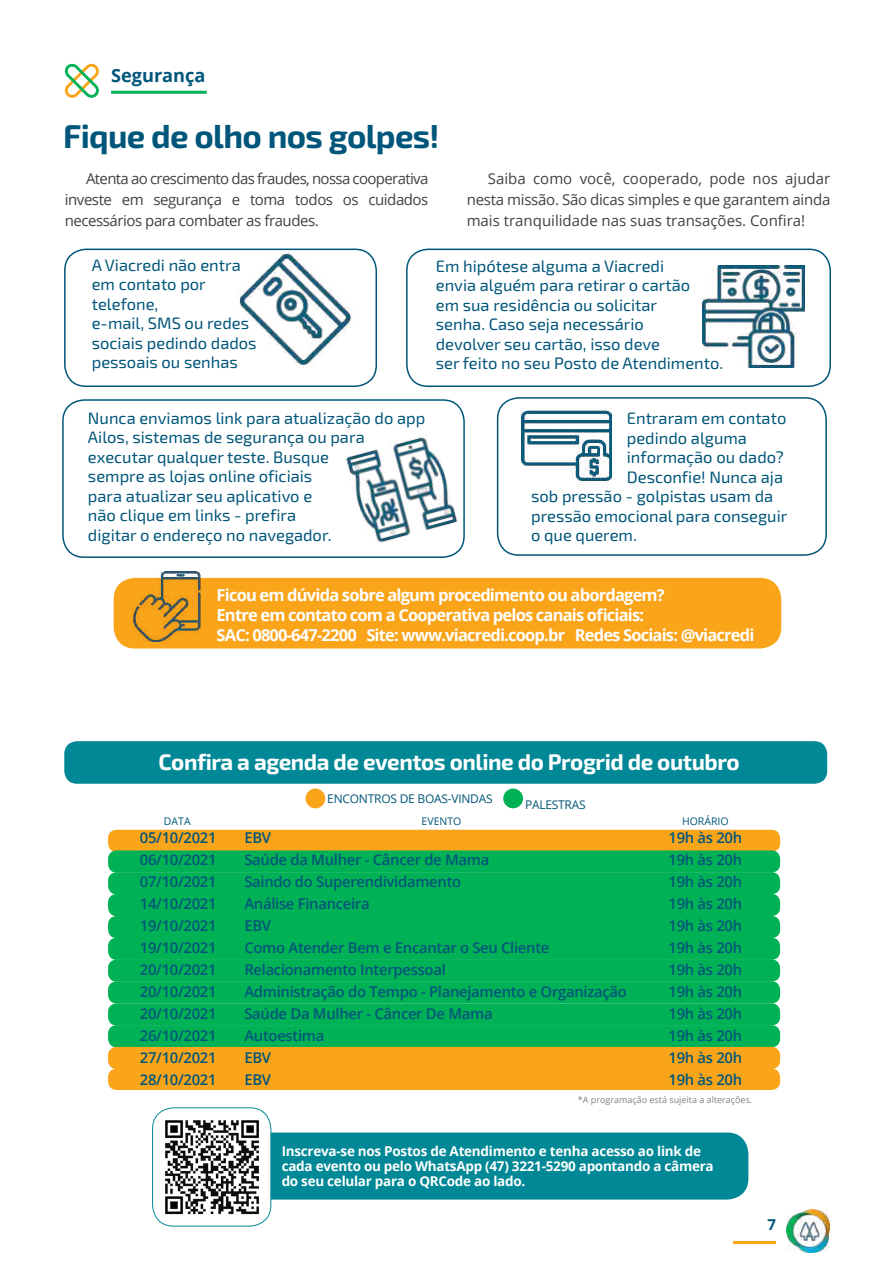
<style>
.page{position:relative;width:893px;height:1263px;background:#fff}
.page>*{position:absolute;margin:0;border:0;box-sizing:border-box;transform-origin:0 0}
.t1{font:700 33px "Exo 2";letter-spacing:-.02em;color:#00567a}
.t2{font:700 22.5px "Exo 2";letter-spacing:-.02em;color:#fff}
.t3{font:700 18.15px "Open Sans";color:#00567a}
.t4{font:16.5px/19.5px "Exo 2";color:#00567a}
.t5{font:700 16.5px/19.8px "Open Sans";letter-spacing:-.05em;color:#fff}
.t6{font:15px/21px "Open Sans";letter-spacing:-.025em;color:#414042;text-align:justify}
.t7{font:700 15px "Open Sans";color:#00567a}
.t8{font:600 14.85px/22px "Open Sans";letter-spacing:-.02em;color:#00567a;text-align:justify}
.t9{font:700 13.5px/15px "Open Sans";letter-spacing:-.02em;color:#fff}
.t10{font:12px "Open Sans";letter-spacing:-.02em;color:#00567a}
.t11{font:10.5px "Open Sans";color:#00567a}
.t12{font:9px "Open Sans";color:#808285}
</style>
<div class="page">
<div style="left:64px;top:741px;width:763px;height:43px;background:#008896;border-radius:13px"></div>
<div style="left:503px;top:788px;width:20px;height:20px;background:#00b156;border-radius:50%"></div>
<div style="left:305px;top:788px;width:20px;height:20px;background:#faa41a;border-radius:50%"></div>
<div style="left:108px;top:894px;width:672px;height:22px;background:#00b156;border-radius:9px"></div>
<div style="left:108px;top:981px;width:672px;height:22px;background:#00b156;border-radius:9px"></div>
<div style="left:108px;top:1069px;width:672px;height:21px;background:#faa41a;border-radius:9px"></div>
<div style="left:108px;top:830px;width:672px;height:22px;background:#faa41a;border-radius:9px"></div>
<div style="left:108px;top:916px;width:672px;height:22px;background:#00b156;border-radius:9px"></div>
<div style="left:108px;top:1003px;width:672px;height:22px;background:#00b156;border-radius:9px"></div>
<div style="left:108px;top:850px;width:672px;height:22px;background:#00b156;border-radius:9px"></div>
<div style="left:108px;top:938px;width:672px;height:22px;background:#00b156;border-radius:9px"></div>
<div style="left:108px;top:1025px;width:672px;height:22px;background:#00b156;border-radius:9px"></div>
<div style="left:108px;top:872px;width:672px;height:22px;background:#00b156;border-radius:9px"></div>
<div style="left:108px;top:959px;width:672px;height:23px;background:#00b156;border-radius:9px"></div>
<div style="left:108px;top:1047px;width:672px;height:22px;background:#faa41a;border-radius:9px"></div>
<div style="left:271px;top:1132px;width:477px;height:67px;background:#008896"></div>
<img style="left:165px;top:1120px;width:94px;height:95px">
<div style="left:152px;top:1107px;width:119px;height:119px;border:1px solid #008896;border-radius:21px"></div>
<div style="left:64px;top:249px;width:313px;height:138px;border:2px solid #00567a;border-radius:21px"></div>
<hr style="left:111px;top:91px;width:96px;height:3px;background:#00b156">
<div style="left:406px;top:249px;width:425px;height:138px;border:2px solid #00567a;border-radius:21px"></div>
<div style="left:62px;top:399px;width:403px;height:159px;border:2px solid #00567a;border-radius:21px"></div>
<div style="left:497px;top:397px;width:330px;height:159px;border:2px solid #00567a;border-radius:21px"></div>
<div style="left:114px;top:578px;width:667px;height:70px;background:#faa41a;border-radius:21px"></div>
<img style="left:131px;top:572px;width:70px;height:70px">
<img style="left:522px;top:409px;width:89px;height:78px">
<img style="left:345px;top:436px;width:116px;height:113px">
<img style="left:237px;top:251px;width:116px;height:116px">
<img style="left:703px;top:266px;width:102px;height:102px">
<svg style="left:64px;top:63px;width:35px;height:35px"></svg>
<hr style="left:733px;top:1241px;width:43px;height:2px;background:#faa41a">
<img style="left:787px;top:1210px;width:42px;height:42px">
<p class="t3" style="left:111px;top:63px;width:96px">Segurança</p>
<h1 class="t1" style="left:63px;top:116px;width:378px">Fique de olho nos golpes!</h1>
<p class="t6" style="left:65px;top:168px;width:365px;text-indent:21px">Atenta ao crescimento das fraudes, nossa cooperativa investe em segurança e toma todos os cuidados necessários para combater as fraudes.</p>
<p class="t6" style="left:467px;top:168px;width:365px;text-indent:21px">Saiba como você, cooperado, pode nos ajudar nesta missão. São dicas simples e que garantem ainda mais tranquilidade nas suas transações. Confira!</p>
<p class="t4" style="left:92px;top:256px;width:166px">A Viacredi não entra em contato por telefone,<br>e-mail, SMS ou redes sociais pedindo dados pessoais ou senhas</p>
<p class="t4" style="left:436px;top:257px;width:289px">Em hipótese alguma a Viacredi<br>envia alguém para retirar o cartão<br>em sua residência ou solicitar<br>senha. Caso seja necessário<br>devolver seu cartão, isso deve<br>ser feito no seu Posto de Atendimento.</p>
<p class="t4" style="left:88px;top:409px;width:339px">Nunca enviamos link para atualização do app Ailos, sistemas de segurança ou para executar qualquer teste. Busque<br>sempre as lojas online oficiais<br>para atualizar seu aplicativo e<br>não clique em links - prefira<br>digitar o endereço no navegador.</p>
<p class="t4" style="left:627px;top:409px;width:161px">Entraram em contato</p>
<p class="t4" style="left:627px;top:429px;width:122px">pedindo alguma</p>
<p class="t4" style="left:627px;top:448px;width:159px">informação ou dado?</p>
<p class="t4" style="left:627px;top:468px;width:158px">Desconfie! Nunca aja</p>
<p class="t4" style="left:531px;top:487px;width:243px">sob pressão - golpistas usam da</p>
<p class="t4" style="left:531px;top:507px;width:258px">pressão emocional para conseguir</p>
<p class="t4" style="left:531px;top:526px;width:107px">o que querem.</p>
<p class="t5" style="left:217px;top:585px;width:539px">Ficou em dúvida sobre algum procedimento ou abordagem?<br>Entre em contato com a Cooperativa pelos canais oficiais:<br>SAC: 0800-647-2200 Site: www.viacredi.coop.br Redes Sociais: @viacredi</p>
<h2 class="t2" style="left:159px;top:749px;width:582px">Confira a agenda de eventos online do Progrid de outubro</h2>
<p class="t10" style="left:327px;top:790px;width:167px">ENCONTROS DE BOAS-VINDAS</p>
<p class="t8" style="left:244px;top:826px;width:384px;text-align:left">EBV<br>Saúde da Mulher - Câncer de Mama<br>Saindo do Superendividamento<br>Análise Financeira<br>EBV<br>Como Atender Bem e Encantar o Seu Cliente<br>Relacionamento Interpessoal<br>Administração do Tempo - Planejamento e Organização<br>Saúde Da Mulher - Câncer De Mama<br>Autoestima<br>EBV<br>EBV</p>
<p class="t10" style="left:525px;top:797px;width:62px">PALESTRAS</p>
<p class="t11" style="left:164px;top:814px;width:28px">DATA</p>
<p class="t11" style="left:422px;top:814px;width:41px">EVENTO</p>
<p class="t11" style="left:682px;top:814px;width:48px">HORÁRIO</p>
<p class="t8" style="left:140px;top:826px;width:78px">05/10/2021<br>06/10/2021<br>07/10/2021<br>14/10/2021<br>19/10/2021<br>19/10/2021<br>20/10/2021<br>20/10/2021<br>20/10/2021<br>26/10/2021<br>27/10/2021<br>28/10/2021</p>
<p class="t8" style="left:668px;top:826px;width:75px">19h às 20h 19h às 20h 19h às 20h 19h às 20h 19h às 20h 19h às 20h 19h às 20h 19h às 20h 19h às 20h 19h às 20h 19h às 20h 19h às 20h</p>
<p class="t12" style="left:578px;top:1093px;width:176px">*A programação está sujeita a alterações.</p>
<p class="t9" style="left:282px;top:1143px;width:433px">Inscreva-se nos Postos de Atendimento e tenha acesso ao link de cada evento ou pelo WhatsApp (47) 3221-5290 apontando a câmera do seu celular para o QRCode ao lado.</p>
<p class="t7" style="left:767px;top:1214px;width:10px">7</p>
</div>
